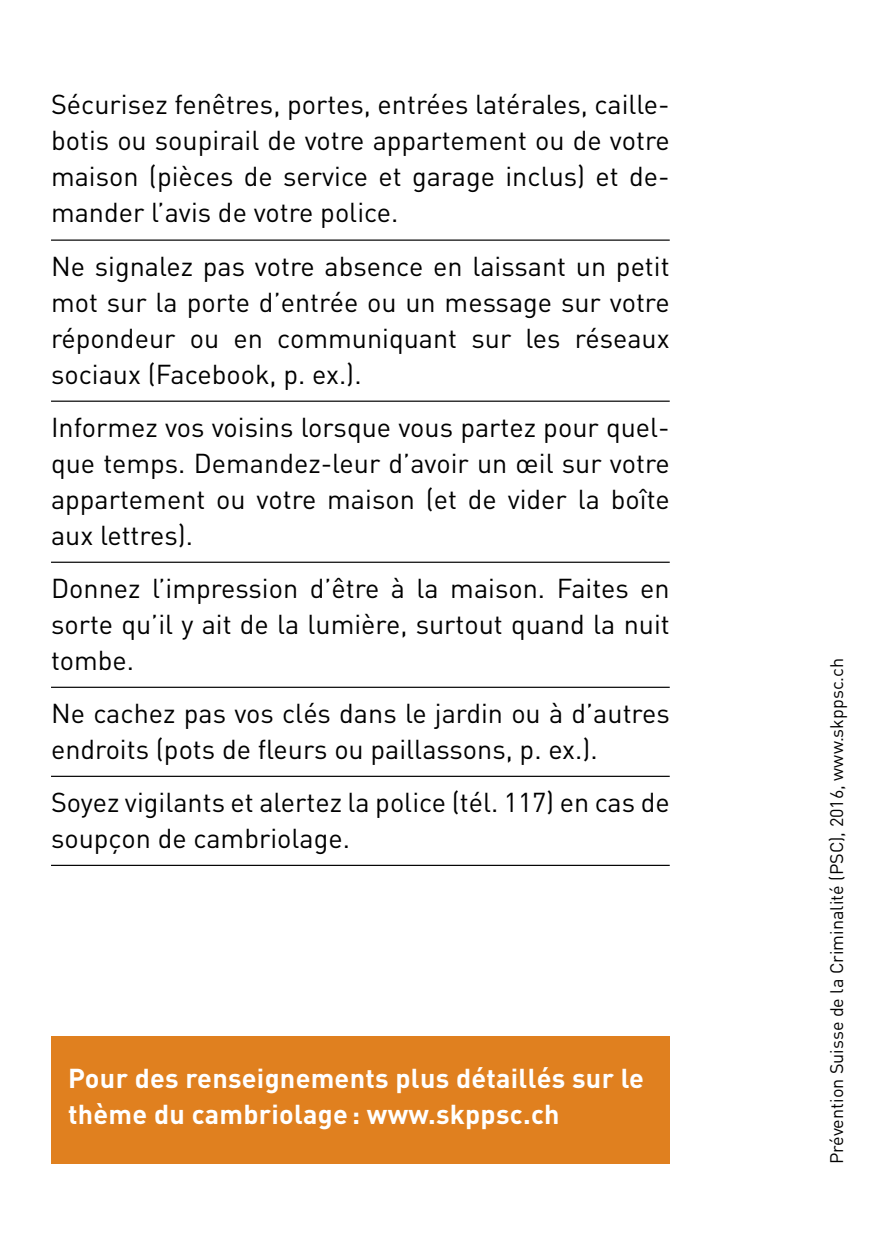
<style>
.page{position:relative;width:893px;height:1259px;background:#fff}
.page>*{position:absolute;margin:0;border:0;box-sizing:border-box;transform-origin:0 0}
.t1{font:27px/36px "DIN Weber";color:#000;text-align:justify}
.t2{font:700 27px/36px "DIN Weber";letter-spacing:.01em;color:#fff}
.t3{font:18px "DIN Weber";color:#000}
</style>
<div class="page">
<hr style="left:51px;top:239px;width:619px;height:2px;background:#000">
<hr style="left:51px;top:400px;width:619px;height:2px;background:#000">
<hr style="left:51px;top:561px;width:619px;height:2px;background:#000">
<hr style="left:51px;top:686px;width:619px;height:2px;background:#000">
<hr style="left:51px;top:775px;width:619px;height:2px;background:#000">
<hr style="left:51px;top:864px;width:619px;height:2px;background:#000">
<div style="left:51px;top:1036px;width:619px;height:128px;background:#e0801f"></div>
<p class="t1" style="left:51px;top:86px;width:620px">Sécurisez fenêtres, portes, entrées latérales, caille&shy;botis ou soupirail de votre appartement ou de votre maison (pièces de service et garage inclus) et de&shy;mander l’avis de votre police.</p>
<p class="t1" style="left:51px;top:247px;width:620px">Ne signalez pas votre absence en laissant un petit mot sur la porte d’entrée ou un message sur votre répondeur ou en communiquant sur les réseaux sociaux (Facebook, p. ex.).</p>
<p class="t1" style="left:51px;top:408px;width:620px">Informez vos voisins lorsque vous partez pour quel&shy;que temps. Demandez-leur d’avoir un œil sur votre appartement ou votre maison (et de vider la boîte aux lettres).</p>
<p class="t1" style="left:51px;top:569px;width:620px">Donnez l’impression d’être à la maison. Faites en sorte qu’il y ait de la lumière, surtout quand la nuit tombe.</p>
<p class="t1" style="left:51px;top:694px;width:620px">Ne cachez pas vos clés dans le jardin ou à d’autres endroits (pots de fleurs ou paillassons, p. ex.).</p>
<p class="t1" style="left:51px;top:783px;width:620px">Soyez vigilants et alertez la police (tél. 117) en cas de soupçon de cambriolage.</p>
<p class="t2" style="left:68px;top:1059px;width:577px">Pour des renseignements plus détaillés sur le thème du cambriolage : www.skppsc.ch</p>
<p class="t3" style="left:825px;top:1164px;width:508px;rotate:-90deg">Prévention Suisse de la Criminalité (PSC), 2016, www.skppsc.ch</p>
</div>
